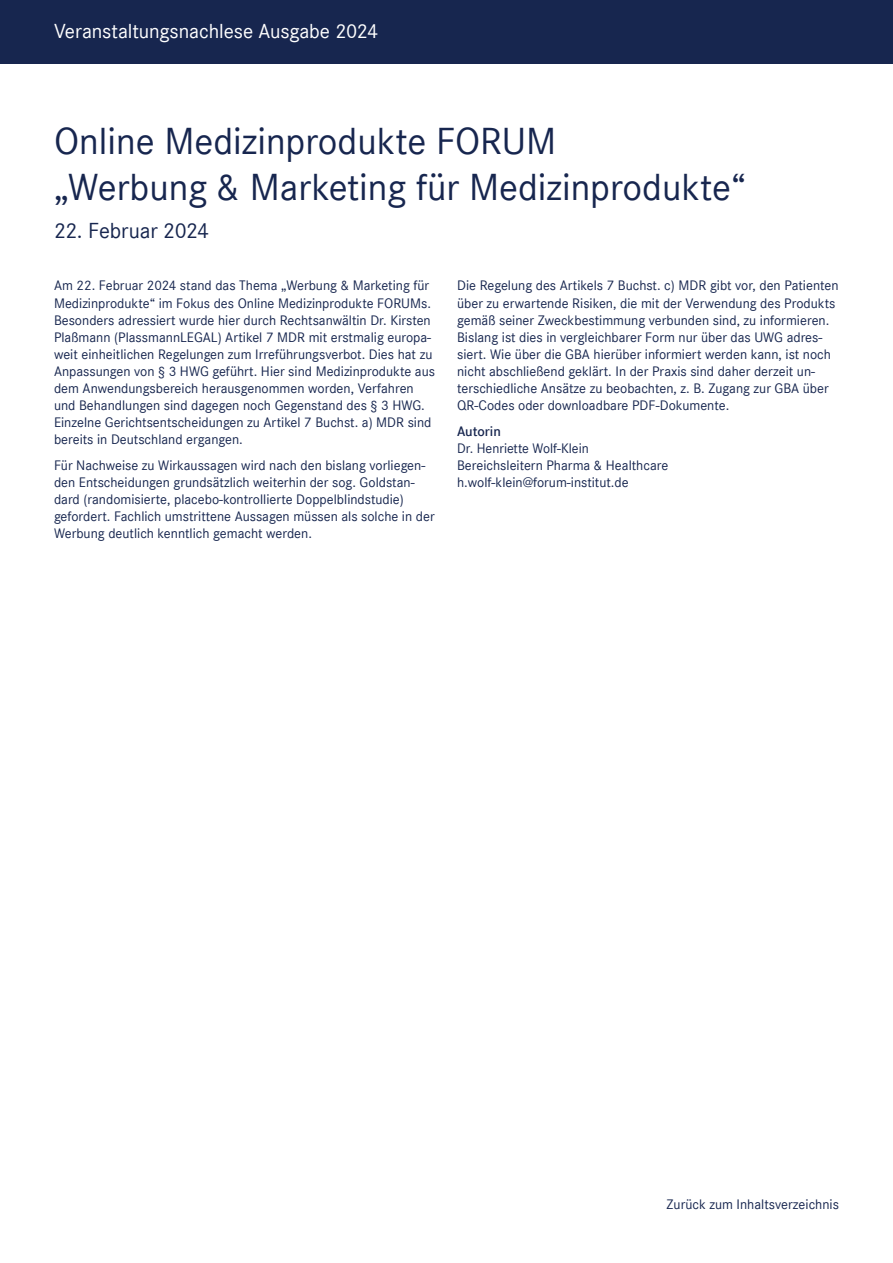
<style>
.page{position:relative;width:893px;height:1263px;background:#fff}
.page>*{position:absolute;margin:0;border:0;box-sizing:border-box;transform-origin:0 0}
.t1{font:39px/46.8px "Corporate S";color:#17264f}
.t2{font:22.5px "Corporate S";letter-spacing:-.01em;color:#17264f}
.t3{font:21px "Corporate S";letter-spacing:-.005em;color:#fff}
.t4{font:14.25px/17.1px "Corporate S";color:#17264f}
.t5{font:600 14.25px "Corporate S";color:#17264f}
</style>
<div class="page">
<div style="left:0;top:0;width:893px;height:64px;background:#17264f"></div>
<h3 class="t3" style="left:54px;top:19px;width:326px">Veranstaltungsnachlese Ausgabe 2024</h3>
<h1 class="t1" style="left:54px;top:117px;width:693px">Online Medizinprodukte FORUM<br>„Werbung &amp; Marketing für Medizinprodukte“</h1>
<h2 class="t2" style="left:54px;top:218px;width:157px">22. Februar 2024</h2>
<p class="t4" style="left:54px;top:277px;width:383px">Am 22. Februar 2024 stand das Thema „Werbung &amp; Marketing für Medizinprodukte“ im Fokus des Online Medizinprodukte FORUMs.<br>Besonders adressiert wurde hier durch Rechtsanwältin Dr. Kirsten Plaßmann (PlassmannLEGAL) Artikel 7 MDR mit erstmalig europa&shy;weit einheitlichen Regelungen zum Irreführungsverbot. Dies hat zu Anpassungen von § 3 HWG geführt. Hier sind Medizinprodukte aus dem Anwendungsbereich herausgenommen worden, Verfahren und Behandlungen sind dagegen noch Gegenstand des § 3 HWG.<br>Einzelne Gerichtsentscheidungen zu Artikel 7 Buchst. a) MDR sind bereits in Deutschland ergangen.</p>
<p class="t4" style="left:54px;top:457px;width:382px">Für Nachweise zu Wirkaussagen wird nach den bislang vorliegen&shy;den Entscheidungen grundsätzlich weiterhin der sog. Goldstan&shy;dard (randomisierte, placebo-kontrollierte Doppelblindstudie) gefordert. Fachlich umstrittene Aussagen müssen als solche in der Werbung deutlich kenntlich gemacht werden.</p>
<p class="t4" style="left:457px;top:277px;width:383px">Die Regelung des Artikels 7 Buchst. c) MDR gibt vor, den Patienten über zu erwartende Risiken, die mit der Verwendung des Produkts gemäß seiner Zweckbestimmung verbunden sind, zu informieren.<br>Bislang ist dies in vergleichbarer Form nur über das UWG adres&shy;siert. Wie über die GBA hierüber informiert werden kann, ist noch nicht abschließend geklärt. In der Praxis sind daher derzeit un&shy;terschiedliche Ansätze zu beobachten, z. B. Zugang zur GBA über QR-Codes oder downloadbare PDF-Dokumente.</p>
<p class="t5" style="left:457px;top:423px;width:45px">Autorin</p>
<p class="t4" style="left:457px;top:440px;width:213px">Dr. Henriette Wolf-Klein<br>Bereichsleitern Pharma &amp; Healthcare h.wolf-klein@forum-institut.de</p>
<p class="t4" style="left:667px;top:1196px;width:174px">Zurück zum Inhaltsverzeichnis</p>
</div>
